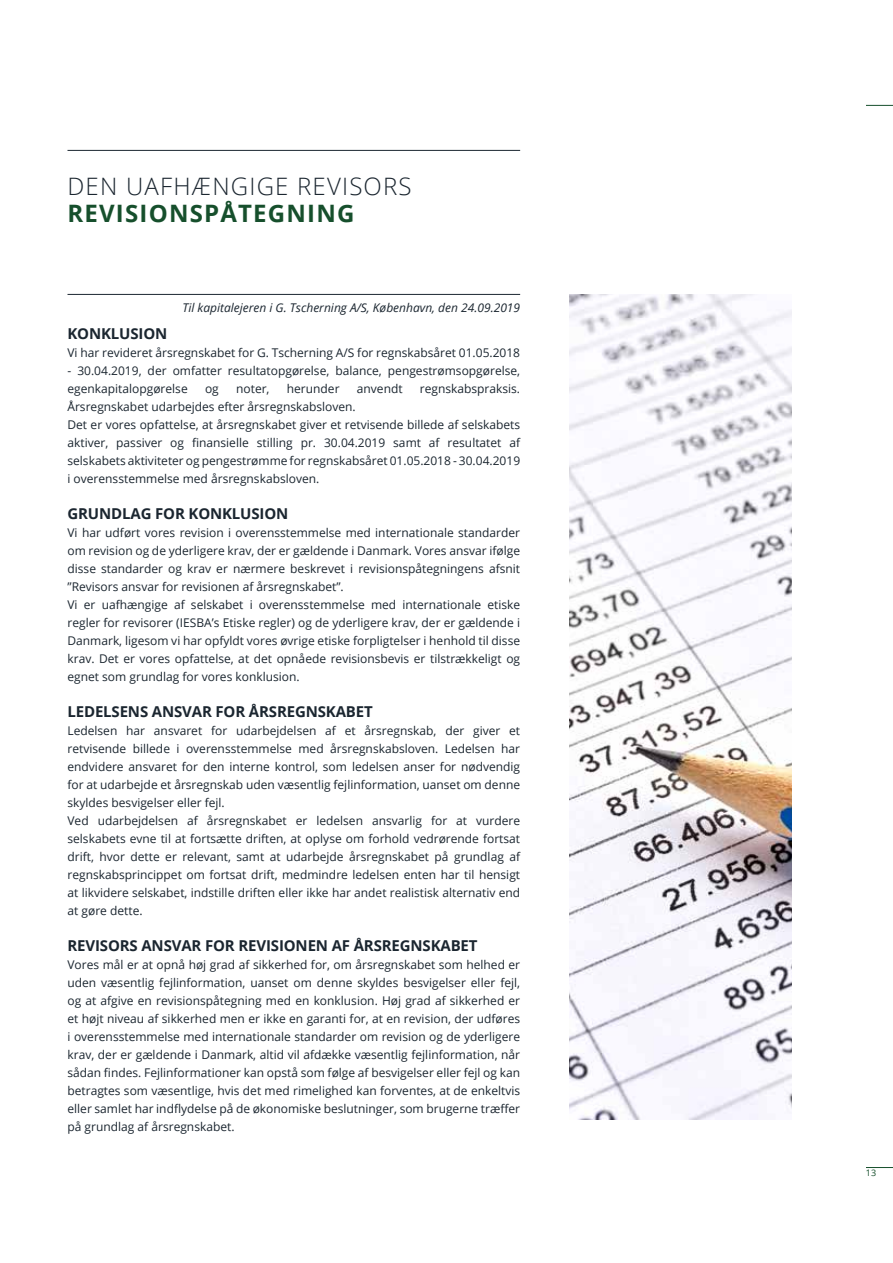
<style>
.page{position:relative;width:893px;height:1263px;background:#fff}
.page>*{position:absolute;margin:0;border:0;box-sizing:border-box;transform-origin:0 0}
.t1{font:300 24px "Open Sans";letter-spacing:.05em;color:#1b2630}
.t2{font:700 24px "Open Sans";letter-spacing:.05em;color:#164f2c}
.t3{font:700 15px "Open Sans";letter-spacing:-.01em;color:#1b2630}
.t4{font:12px/18px "Open Sans";color:#1b2630}
.t5{font:italic 12px "Open Sans";color:#1b2630}
.t6{font:9px "Open Sans";color:#164f2c}
</style>
<div class="page">
<img style="left:569px;top:294px;width:223px;height:825px">
<svg style="left:866px;top:105px;width:27px;height:1px"></svg>
<svg style="left:866px;top:1167px;width:27px;height:1px"></svg>
<hr style="left:68px;top:150px;width:452px;height:1px;background:#1b2630">
<hr style="left:68px;top:294px;width:452px;height:1px;background:#1b2630">
<h1 class="t1" style="left:68px;top:170px;width:346px">DEN UAFHÆNGIGE REVISORS</h1>
<h1 class="t2" style="left:68px;top:196px;width:288px">REVISIONSPÅTEGNING</h1>
<p class="t5" style="left:182px;top:299px;width:339px">Til kapitalejeren i G. Tscherning A/S, København, den 24.09.2019</p>
<p class="t3" style="left:68px;top:323px;width:101px">KONKLUSION</p>
<p class="t4" style="left:68px;top:343px;width:454px">Vi har revideret årsregnskabet for G. Tscherning A/S for regnskabsåret 01.05.2018</p>
<p class="t4" style="left:68px;top:361px;width:454px">- 30.04.2019, der omfatter resultatopgørelse, balance, pengestrømsopgørelse, egenkapitalopgørelse</p>
<p class="t4" style="left:205px;top:379px;width:15px">og</p>
<p class="t4" style="left:236px;top:379px;width:35px">noter,</p>
<p class="t4" style="left:287px;top:379px;width:54px">herunder</p>
<p class="t4" style="left:357px;top:379px;width:47px">anvendt</p>
<p class="t4" style="left:420px;top:379px;width:102px">regnskabspraksis.</p>
<p class="t4" style="left:68px;top:397px;width:454px">Årsregnskabet udarbejdes efter årsregnskabsloven.<br>Det er vores opfattelse, at årsregnskabet giver et retvisende billede af selskabets aktiver, passiver og finansielle stilling pr. 30.04.2019 samt af resultatet af selskabets aktiviteter og pengestrømme for regnskabsåret 01.05.2018 - 30.04.2019 i overensstemmelse med årsregnskabsloven.</p>
<p class="t3" style="left:68px;top:503px;width:222px">GRUNDLAG FOR KONKLUSION</p>
<p class="t4" style="left:68px;top:523px;width:454px">Vi har udført vores revision i overensstemmelse med internationale standarder om revision og de yderligere krav, der er gældende i Danmark. Vores ansvar ifølge disse standarder og krav er nærmere beskrevet i revisionspåtegningens afsnit ”Revisors ansvar for revisionen af årsregnskabet”.<br>Vi er uafhængige af selskabet i overensstemmelse med internationale etiske regler for revisorer (IESBA’s Etiske regler) og de yderligere krav, der er gældende i Danmark, ligesom vi har opfyldt vores øvrige etiske forpligtelser i henhold til disse krav. Det er vores opfattelse, at det opnåede revisionsbevis er tilstrækkeligt og egnet som grundlag for vores konklusion.</p>
<p class="t3" style="left:68px;top:701px;width:307px">LEDELSENS ANSVAR FOR ÅRSREGNSKABET</p>
<p class="t4" style="left:68px;top:721px;width:454px">Ledelsen har ansvaret for udarbejdelsen af et årsregnskab, der giver et retvisende billede i overensstemmelse med årsregnskabsloven. Ledelsen har endvidere ansvaret for den interne kontrol, som ledelsen anser for nødvendig for at udarbejde et årsregnskab uden væsentlig fejlinformation, uanset om denne skyldes besvigelser eller fejl.<br>Ved udarbejdelsen af årsregnskabet er ledelsen ansvarlig for at vurdere selskabets evne til at fortsætte driften, at oplyse om forhold vedrørende fortsat drift, hvor dette er relevant, samt at udarbejde årsregnskabet på grundlag af regnskabsprincippet om fortsat drift, medmindre ledelsen enten har til hensigt at likvidere selskabet, indstille driften eller ikke har andet realistisk alternativ end at gøre dette.</p>
<p class="t3" style="left:68px;top:935px;width:412px">REVISORS ANSVAR FOR REVISIONEN AF ÅRSREGNSKABET</p>
<p class="t4" style="left:68px;top:955px;width:454px;text-align:justify">Vores mål er at opnå høj grad af sikkerhed for, om årsregnskabet som helhed er uden væsentlig fejlinformation, uanset om denne skyldes besvigelser eller fejl, og at afgive en revisionspåtegning med en konklusion. Høj grad af sikkerhed er et højt niveau af sikkerhed men er ikke en garanti for, at en revision, der udføres i overensstemmelse med internationale standarder om revision og de yderligere krav, der er gældende i Danmark, altid vil afdække væsentlig fejlinformation, når sådan findes. Fejlinformationer kan opstå som følge af besvigelser eller fejl og kan betragtes som væsentlige, hvis det med rimelighed kan forventes, at de enkeltvis eller samlet har indflydelse på de økonomiske beslutninger, som brugerne træffer på grundlag af årsregnskabet.</p>
<p class="t6" style="left:866px;top:1167px;width:12px">13</p>
</div>
